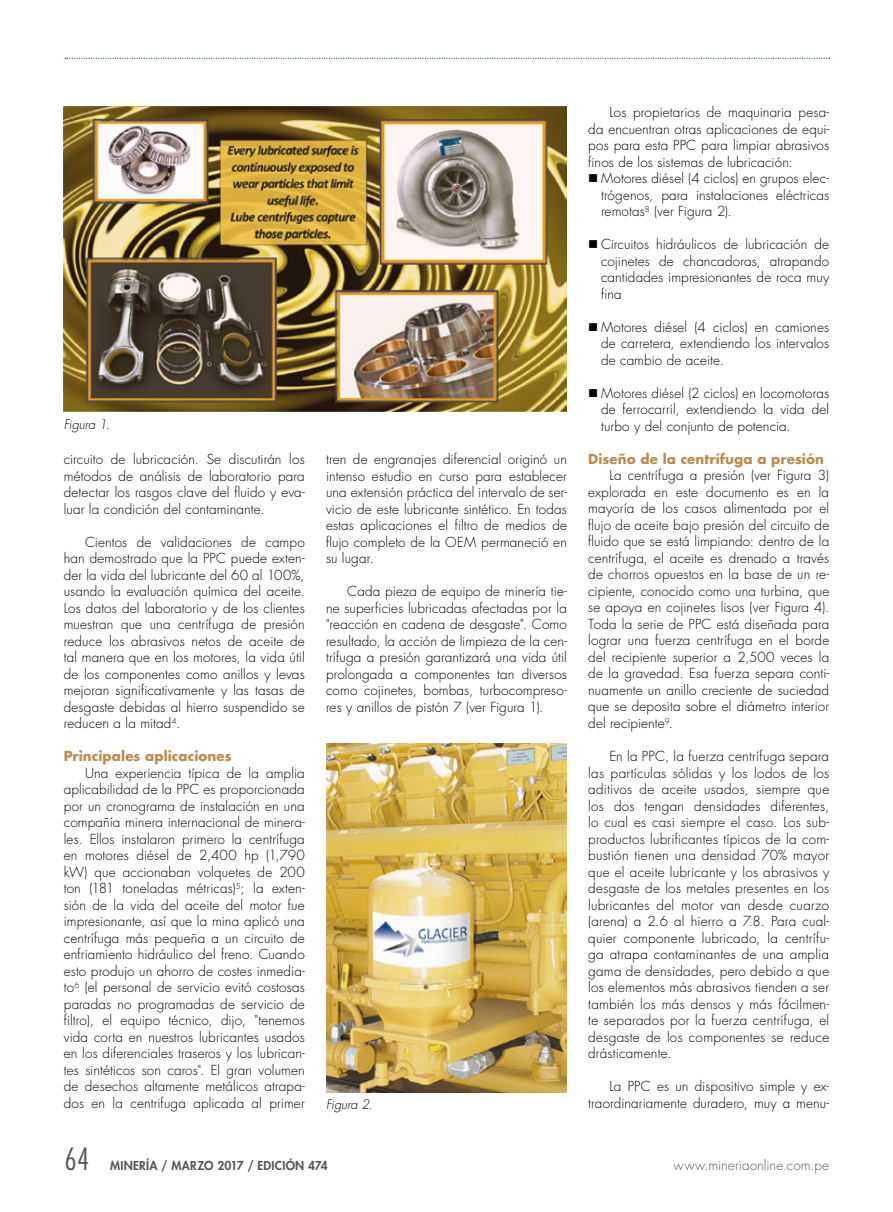
<style>
.page{position:relative;width:893px;height:1212px;background:#fff}
.page>*{position:absolute;margin:0;border:0;box-sizing:border-box;transform-origin:0 0}
.t1{font:300 condensed 30px "Futura Std";color:#575756}
.t2{font:300 13.5px/16.5px "Futura Std";letter-spacing:.01em;color:#000;text-align:justify}
.t3{font:700 13.5px "Futura Std";letter-spacing:.005em;color:#bc8c4f}
.t4{font:300 13.5px "Futura Std";letter-spacing:.01em;color:#575756}
.t5{font:italic 300 12.75px "Futura Std";letter-spacing:-.01em;color:#000}
.t6{font:800 12px "Futura Std";letter-spacing:.02em;color:#575756}
</style>
<div class="page">
<svg style="left:65px;top:58px;width:765px;height:1px"></svg>
<img style="left:326px;top:744px;width:241px;height:348px">
<img style="left:64px;top:106px;width:503px;height:306px">
<p class="t5" style="left:64px;top:417px;width:48px">Figura 1.</p>
<p class="t2" style="left:64px;top:451px;width:242px">circuito de lubricación. Se discutirán los métodos de análisis de laboratorio para detectar los rasgos clave del fluido y eva&shy;luar la condición del contaminante.</p>
<p class="t2" style="left:64px;top:534px;width:242px;text-indent:21px">Cientos de validaciones de campo han demostrado que la PPC puede exten&shy;der la vida del lubricante del 60 al 100%, usando la evaluación química del aceite.<br>Los datos del laboratorio y de los clientes muestran que una centrífuga de presión reduce los abrasivos netos de aceite de tal manera que en los motores, la vida útil de los componentes como anillos y levas mejoran significativamente y las tasas de desgaste debidas al hierro suspendido se reducen a la mitad<sup>4</sup>.</p>
<p class="t3" style="left:64px;top:747px;width:169px">Principales aplicaciones</p>
<p class="t2" style="left:64px;top:765px;width:242px;text-indent:21px">Una experiencia típica de la amplia aplicabilidad de la PPC es proporcionada por un cronograma de instalación en una compañía minera internacional de minera&shy;les. Ellos instalaron primero la centrífuga en motores diésel de 2,400 hp (1,790 kW) que accionaban volquetes de 200 ton (181 toneladas métricas)<sup>5</sup>; la exten&shy;sión de la vida del aceite del motor fue impresionante, así que la mina aplicó una centrífuga más pequeña a un circuito de enfriamiento hidráulico del freno. Cuando esto produjo un ahorro de costes inmedia&shy;to<sup>6</sup> (el personal de servicio evitó costosas paradas no programadas de servicio de filtro), el equipo técnico, dijo, "tenemos vida corta en nuestros lubricantes usados en los diferenciales traseros y los lubrican&shy;tes sintéticos son caros". El gran volumen de desechos altamente metálicos atrapa&shy;dos en la centrifuga aplicada al primer</p>
<p class="t2" style="left:588px;top:105px;width:242px;text-indent:21px">Los propietarios de maquinaria pesa&shy;da encuentran otras aplicaciones de equi&shy;pos para esta PPC para limpiar abrasivos finos de los sistemas de lubricación:</p>
<p class="t2" style="left:601px;top:171px;width:230px;text-indent:-13px">■ Motores diésel (4 ciclos) en grupos elec&shy;trógenos, para instalaciones eléctricas remotas<sup>8</sup> (ver Figura 2).</p>
<p class="t2" style="left:601px;top:237px;width:230px;text-indent:-13px">■ Circuitos hidráulicos de lubricación de cojinetes de chancadoras, atrapando cantidades impresionantes de roca muy fina</p>
<p class="t2" style="left:601px;top:319px;width:230px;text-indent:-13px">■ Motores diésel (4 ciclos) en camiones de carretera, extendiendo los intervalos de cambio de aceite.</p>
<p class="t2" style="left:601px;top:385px;width:230px;text-indent:-13px">■ Motores diésel (2 ciclos) en locomotoras de ferrocarril, extendiendo la vida del turbo y del conjunto de potencia.</p>
<p class="t3" style="left:588px;top:450px;width:237px">Diseño de la centrífuga a presión</p>
<p class="t2" style="left:588px;top:468px;width:242px;text-indent:21px">La centrífuga a presión (ver Figura 3) explorada en este documento es en la mayoría de los casos alimentada por el flujo de aceite bajo presión del circuito de fluido que se está limpiando: dentro de la centrífuga, el aceite es drenado a través de chorros opuestos en la base de un re&shy;cipiente, conocido como una turbina, que se apoya en cojinetes lisos (ver Figura 4).<br>Toda la serie de PPC está diseñada para lograr una fuerza centrífuga en el borde del recipiente superior a 2,500 veces la de la gravedad. Esa fuerza separa conti&shy;nuamente un anillo creciente de suciedad que se deposita sobre el diámetro interior del recipiente<sup>9</sup>.</p>
<p class="t2" style="left:588px;top:748px;width:242px;text-indent:21px">En la PPC, la fuerza centrífuga separa las partículas sólidas y los lodos de los aditivos de aceite usados, siempre que los dos tengan densidades diferentes, lo cual es casi siempre el caso. Los sub&shy;productos lubrificantes típicos de la com&shy;bustión tienen una densidad 70% mayor que el aceite lubricante y los abrasivos y desgaste de los metales presentes en los lubricantes del motor van desde cuarzo (arena) a 2.6 al hierro a 7.8. Para cual&shy;quier componente lubricado, la centrífu&shy;ga atrapa contaminantes de una amplia gama de densidades, pero debido a que los elementos más abrasivos tienden a ser también los más densos y más fácilmen&shy;te separados por la fuerza centrífuga, el desgaste de los componentes se reduce drásticamente.</p>
<p class="t2" style="left:609px;top:1078px;width:221px">La PPC es un dispositivo simple y ex-</p>
<p class="t2" style="left:326px;top:451px;width:242px">tren de engranajes diferencial originó un intenso estudio en curso para establecer una extensión práctica del intervalo de ser&shy;vicio de este lubricante sintético. En todas estas aplicaciones el filtro de medios de flujo completo de la OEM permaneció en su lugar.</p>
<p class="t2" style="left:326px;top:583px;width:242px;text-indent:21px">Cada pieza de equipo de minería tie&shy;ne superficies lubricadas afectadas por la "reacción en cadena de desgaste". Como resultado, la acción de limpieza de la cen&shy;trífuga a presión garantizará una vida útil prolongada a componentes tan diversos como cojinetes, bombas, turbocompreso&shy;res y anillos de pistón 7 (ver Figura 1).</p>
<p class="t5" style="left:326px;top:1097px;width:48px">Figura 2.</p>
<p class="t2" style="left:588px;top:1095px;width:242px">traordinariamente duradero, muy a menu-</p>
<h1 class="t1" style="left:65px;top:1141px;width:26px">64</h1>
<p class="t6" style="left:110px;top:1158px;width:219px">MINERÍA / MARZO 2017 / EDICIÓN 474</p>
<p class="t4" style="left:674px;top:1157px;width:157px">www.mineriaonline.com.pe</p>
</div>
